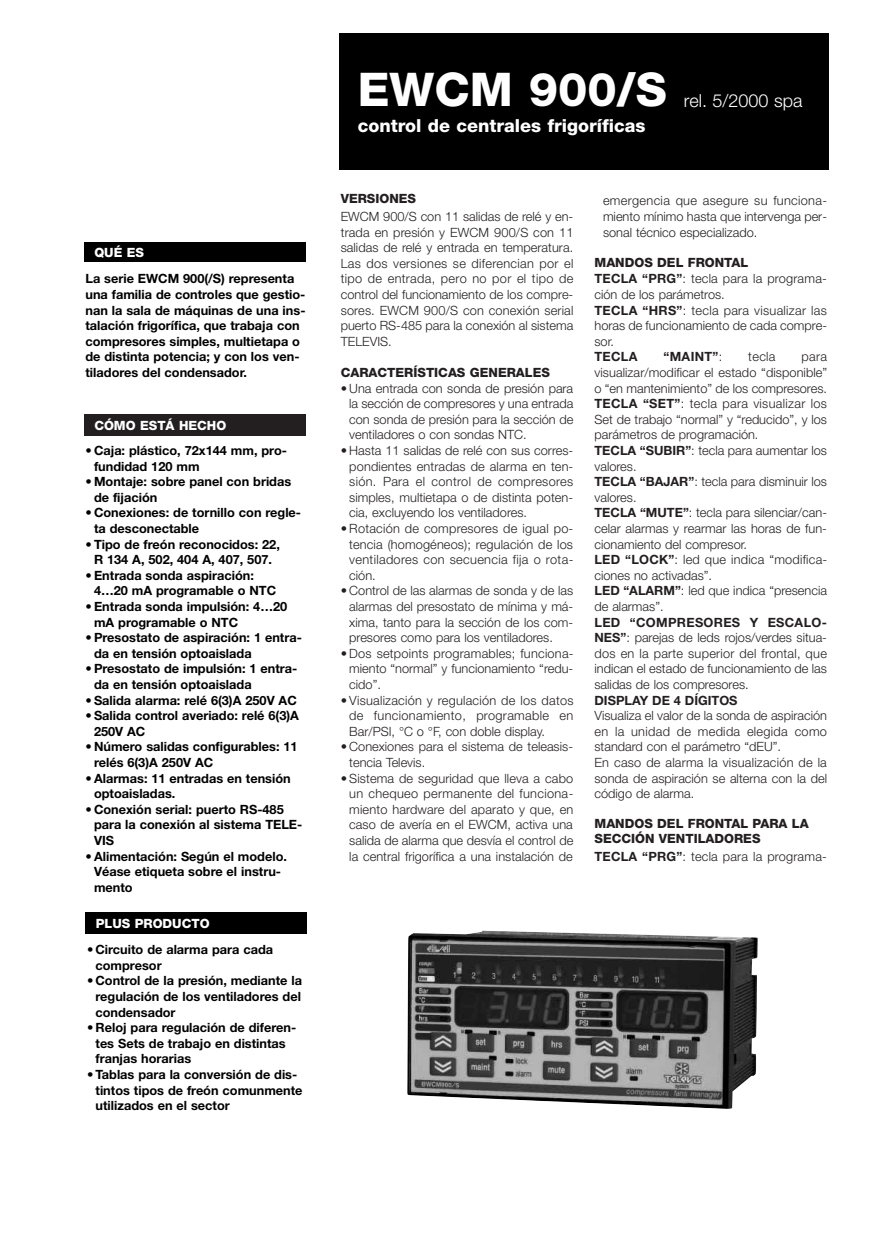
<style>
.page{position:relative;width:893px;height:1233px;background:#fff}
.page>*{position:absolute;margin:0;border:0;box-sizing:border-box;transform-origin:0 0}
.t1{font:800 46.5px "Helvetica Neue";color:#fff}
.t2{font:800 18px "Helvetica Neue";color:#fff}
.t3{font:300 18px "Helvetica Neue";color:#fff}
.t4{font:300 12.75px/15.6px "Helvetica Neue";color:#231f20;text-align:justify}
.t5{font:700 12.75px/15.6px "Helvetica Neue";color:#000}
.t6{font:800 12.75px/15.3px "Helvetica Neue";color:#231f20}
.t7{font:700 12.75px "Helvetica Neue";color:#231f20}
.t8{font:800 12.75px "Helvetica Neue";color:#fff}
.s1{font-weight:800}
.s2{font-weight:700}
.s3{font-weight:300}
</style>
<div class="page">
<div style="left:84px;top:414px;width:221px;height:21px;background:#231f20"></div>
<div style="left:84px;top:242px;width:221px;height:22px;background:#000"></div>
<div style="left:84px;top:262px;width:223px;height:131px;background:#fff"></div>
<div style="left:339px;top:34px;width:489px;height:136px;background:#000"></div>
<div style="left:85px;top:912px;width:222px;height:22px;background:#000"></div>
<img style="left:407px;top:931px;width:350px;height:178px">
<p class="t8" style="left:94px;top:248px;width:51px">QUÉ ES</p>
<p class="t5" style="left:85px;top:272px;width:221px">La serie EWCM 900(/S) representa una familia de controles que gestio&shy;nan la sala de máquinas de una ins&shy;talación frigorífica, que trabaja con compresores simples, multietapa o de distinta potencia; y con los ven&shy;tiladores del condensador.</p>
<p class="t8" style="left:94px;top:421px;width:133px">CÓMO ESTÁ HECHO</p>
<p class="t5" style="left:94px;top:444px;width:194px;text-indent:-9px">• Caja: plástico, 72x144 mm, pro&shy;fundidad 120 mm</p>
<p class="t5" style="left:94px;top:475px;width:199px;text-indent:-9px">• Montaje: sobre panel con bridas de fijación</p>
<p class="t5" style="left:94px;top:506px;width:209px;text-indent:-9px">• Conexiones: de tornillo con regle&shy;ta desconectable</p>
<p class="t5" style="left:85px;top:537px;width:196px;text-align:center">• Tipo de freón reconocidos: 22,<br>R 134 A, 502, 404 A, 407, 507.</p>
<p class="t5" style="left:94px;top:569px;width:184px;text-indent:-9px">• Entrada sonda aspiración:<br>4…20 mA programable o NTC</p>
<p class="t5" style="left:94px;top:600px;width:195px;text-indent:-9px">• Entrada sonda impulsión: 4…20 mA programable o NTC</p>
<p class="t5" style="left:94px;top:631px;width:209px;text-indent:-9px">• Presostato de aspiración: 1 entra&shy;da en tensión optoaislada</p>
<p class="t5" style="left:94px;top:662px;width:205px;text-indent:-9px">• Presostato de impulsión: 1 entra&shy;da en tensión optoaislada</p>
<p class="t5" style="left:85px;top:693px;width:213px">• Salida alarma: relé 6(3)A 250V AC</p>
<p class="t5" style="left:94px;top:709px;width:206px;text-indent:-9px">• Salida control averiado: relé 6(3)A<br>250V AC</p>
<p class="t5" style="left:94px;top:740px;width:205px;text-indent:-9px">• Número salidas configurables: 11 relés 6(3)A 250V AC</p>
<p class="t5" style="left:94px;top:771px;width:198px;text-indent:-9px">• Alarmas: 11 entradas en tensión optoaisladas.</p>
<p class="t5" style="left:94px;top:803px;width:210px;text-indent:-9px">• Conexión serial: puerto RS-485 para la conexión al sistema TELE-<br>VIS</p>
<p class="t5" style="left:94px;top:849px;width:194px;text-indent:-9px">• Alimentación: Según el modelo.<br>Véase etiqueta sobre el instru&shy;mento</p>
<p class="t8" style="left:96px;top:919px;width:115px">PLUS PRODUCTO</p>
<p class="t5" style="left:95px;top:943px;width:179px;text-indent:-9px">• Circuito de alarma para cada compresor</p>
<p class="t5" style="left:95px;top:974px;width:208px;text-align:justify;text-indent:-9px">• Control de la presión, mediante la regulación de los ventiladores del condensador</p>
<p class="t5" style="left:95px;top:1021px;width:202px;text-indent:-9px">• Reloj para regulación de diferen&shy;tes Sets de trabajo en distintas franjas horarias</p>
<p class="t5" style="left:95px;top:1068px;width:209px;text-indent:-9px">• Tablas para la conversión de dis&shy;tintos tipos de freón comunmente utilizados en el sector</p>
<h1 class="t1" style="left:358px;top:73px;width:310px">EWCM 900/S</h1>
<h2 class="t2" style="left:358px;top:119px;width:289px">control de centrales frigoríficas</h2>
<h2 class="t3" style="left:684px;top:94px;width:120px">rel. 5/2000 spa</h2>
<p class="t6" style="left:341px;top:192px;width:77px">VERSIONES</p>
<p class="t4" style="left:341px;top:210px;width:234px">EWCM 900/S con 11 salidas de relé y en&shy;trada en presión y EWCM 900/S con 11 salidas de relé y entrada en temperatura.<br>Las dos versiones se diferencian por el tipo de entrada, pero no por el tipo de control del funcionamiento de los compre&shy;sores. EWCM 900/S con conexión serial puerto RS-485 para la conexión al sistema TELEVIS.</p>
<p class="t6" style="left:341px;top:366px;width:211px">CARACTERÍSTICAS GENERALES</p>
<p class="t4" style="left:349px;top:381px;width:225px;text-indent:-9px">• Una entrada con sonda de presión para la sección de compresores y una entrada con sonda de presión para la sección de ventiladores o con sondas NTC.</p>
<p class="t4" style="left:349px;top:444px;width:225px;text-indent:-9px">• Hasta 11 salidas de relé con sus corres&shy;pondientes entradas de alarma en ten&shy;sión. Para el control de compresores simples, multietapa o de distinta poten&shy;cia, excluyendo los ventiladores.</p>
<p class="t4" style="left:349px;top:522px;width:225px;text-indent:-9px">• Rotación de compresores de igual po&shy;tencia (homogéneos); regulación de los ventiladores con secuencia fija o rota&shy;ción.</p>
<p class="t4" style="left:349px;top:584px;width:225px;text-indent:-9px">• Control de las alarmas de sonda y de las alarmas del presostato de mínima y má&shy;xima, tanto para la sección de los com&shy;presores como para los ventiladores.</p>
<p class="t4" style="left:349px;top:647px;width:226px;text-indent:-9px">• Dos setpoints programables; funciona&shy;miento “normal” y funcionamiento “redu&shy;cido”.</p>
<p class="t4" style="left:349px;top:693px;width:226px;text-indent:-9px">• Visualización y regulación de los datos de funcionamiento, programable en Bar/PSI, °C o °F, con doble display.</p>
<p class="t4" style="left:349px;top:740px;width:225px;text-indent:-9px">• Conexiones para el sistema de teleasis&shy;tencia Televis.</p>
<p class="t4" style="left:349px;top:771px;width:226px;text-indent:-9px">• Sistema de seguridad que lleva a cabo un chequeo permanente del funciona&shy;miento hardware del aparato y que, en caso de avería en el EWCM, activa una salida de alarma que desvía el control de la central frigorífica a una instalación de</p>
<p class="t4" style="left:603px;top:194px;width:225px">emergencia que asegure su funciona&shy;miento mínimo hasta que intervenga per&shy;sonal técnico especializado.</p>
<p class="t4" style="left:594px;top:255px;width:234px;text-align:left"><span class="s1">MANDOS DEL FRONTAL<br></span><span class="s2">TECLA “PRG”</span>: tecla para la programa&shy;ción de los parámetros.<br><span class="s2">TECLA “HRS”</span>: tecla para visualizar las horas de funcionamiento de cada compre&shy;sor.</p>
<p class="t7" style="left:594px;top:352px;width:45px">TECLA</p>
<p class="t7" style="left:663px;top:352px;width:60px">“MAINT”<span class="s3">:</span></p>
<p class="t4" style="left:748px;top:350px;width:29px">tecla</p>
<p class="t4" style="left:594px;top:350px;width:234px;text-align:left;text-indent:207px">para visualizar/modificar el estado “disponible” o “en mantenimiento” de los compresores.<br><span class="s2">TECLA “SET”</span>: tecla para visualizar los<br>Set de trabajo “normal” y “reducido”, y los parámetros de programación.<br><span class="s2">TECLA “SUBIR”</span>: tecla para aumentar los valores.<br><span class="s2">TECLA “BAJAR”</span>: tecla para disminuir los valores.<br><span class="s2">TECLA “MUTE”</span>: tecla para silenciar/can&shy;celar alarmas y rearmar las horas de fun&shy;cionamiento del compresor.<br><span class="s2">LED “LOCK”</span>: led que indica “modifica&shy;ciones no activadas”.<br><span class="s2">LED “ALARM”</span>: led que indica “presencia de alarmas”.</p>
<p class="t4" style="left:594px;top:615px;width:234px"><span class="s2">LED “COMPRESORES Y ESCALO-NES”</span>: parejas de leds rojos/verdes situa&shy;dos en la parte superior del frontal, que indican el estado de funcionamiento de las salidas de los compresores.</p>
<p class="t7" style="left:594px;top:695px;width:144px">DISPLAY DE 4 DÍGITOS</p>
<p class="t4" style="left:594px;top:709px;width:234px;text-align:left">Visualiza el valor de la sonda de aspiración en la unidad de medida elegida como standard con el parámetro “dEU”.<br>En caso de alarma la visualización de la sonda de aspiración se alterna con la del código de alarma.</p>
<p class="t6" style="left:594px;top:817px;width:216px">MANDOS DEL FRONTAL PARA LA<br>SECCIÓN VENTILADORES</p>
<p class="t4" style="left:594px;top:849px;width:234px"><span class="s2">TECLA “PRG”</span>: tecla para la programa-</p>
</div>
